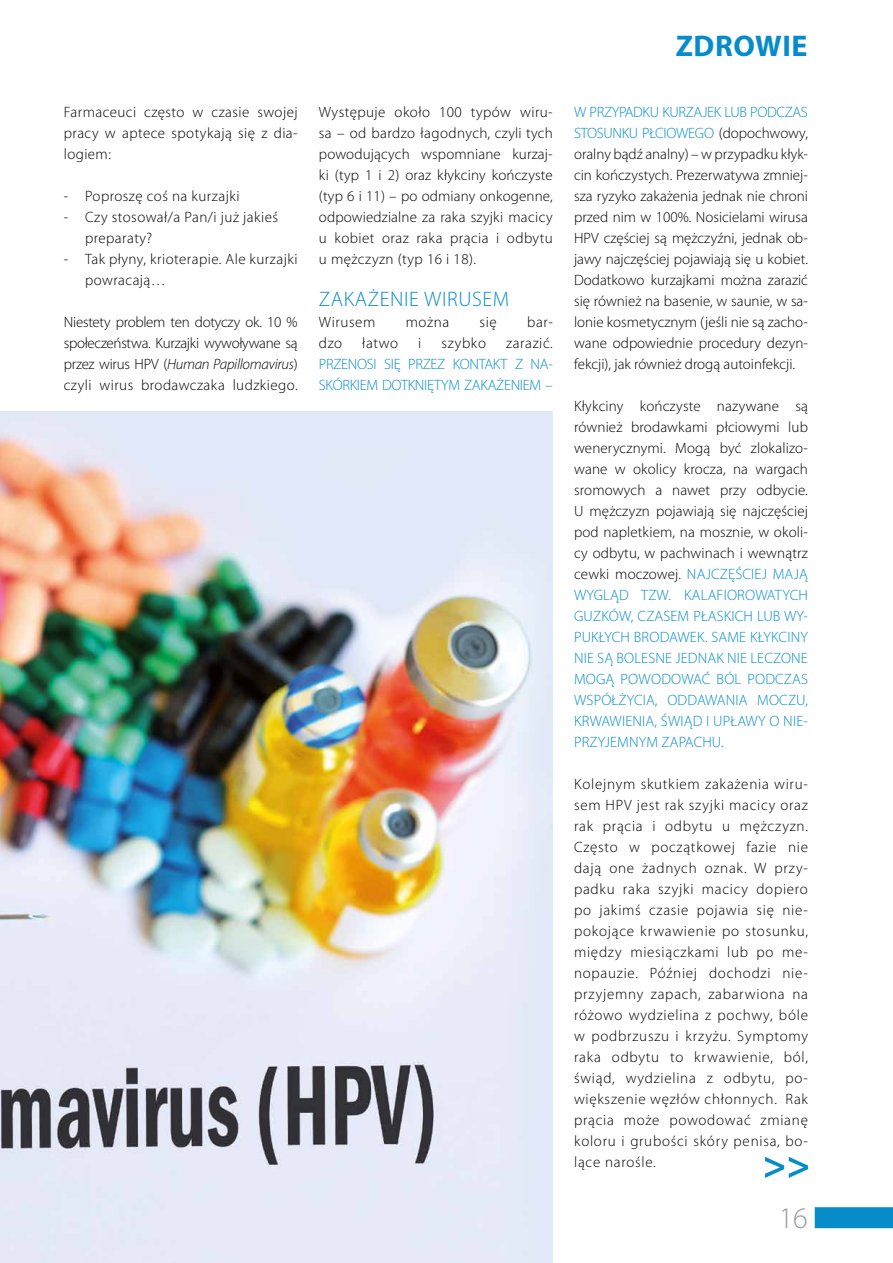
<style>
.page{position:relative;width:893px;height:1263px;background:#fff}
.page>*{position:absolute;margin:0;border:0;box-sizing:border-box;transform-origin:0 0}
.t1{font:700 30px "Myriad Pro";letter-spacing:.02em;color:#068cc9}
.t2{font:300 30px "Myriad Pro";color:#9d9d9c}
.t3{font:300 21px "Myriad Pro";letter-spacing:.03em;color:#068cc9}
.t4{font:300 15px/21px "Myriad Pro";letter-spacing:.03em;color:#000;text-align:justify}
.t5{font:300 15px/21px "Myriad Pro";letter-spacing:-.02em;color:#068cc9}
.s1{font-style:italic}
.s2{color:#068cc9}
</style>
<div class="page">
<svg style="left:765px;top:1157px;width:43px;height:21px"></svg>
<img style="left:0;top:411px;width:553px;height:852px">
<div style="left:815px;top:1207px;width:78px;height:21px;background:#068cc9"></div>
<p class="t4" style="left:64px;top:102px;width:235px">Farmaceuci często w czasie swojej pracy w aptece spotykają się z dia&shy;logiem:</p>
<p class="t4" style="left:64px;top:186px;width:177px">- Poproszę coś na kurzajki</p>
<p class="t4" style="left:85px;top:207px;width:195px;text-indent:-21px">- Czy stosował/a Pan/i już jakieś preparaty?</p>
<p class="t4" style="left:85px;top:249px;width:214px;text-indent:-21px">- Tak płyny, krioterapie. Ale kurzajki powracają…</p>
<p class="t4" style="left:64px;top:312px;width:235px">Niestety problem ten dotyczy ok. 10 % społeczeństwa. Kurzajki wywoływane są przez wirus HPV (<span class="s1">Human Papillomavirus</span>) czyli wirus brodawczaka ludzkiego.</p>
<p class="t4" style="left:319px;top:102px;width:235px">Występuje około 100 typów wiru&shy;sa – od bardzo łagodnych, czyli tych powodujących wspomniane kurzaj&shy;ki (typ 1 i 2) oraz kłykciny kończyste (typ 6 i 11) – po odmiany onkogenne, odpowiedzialne za raka szyjki macicy u kobiet oraz raka prącia i odbytu u mężczyzn (typ 16 i 18).</p>
<h2 class="t3" style="left:319px;top:287px;width:192px">ZAKAŻENIE WIRUSEM</h2>
<p class="t4" style="left:319px;top:312px;width:58px">Wirusem</p>
<p class="t4" style="left:406px;top:312px;width:45px">można</p>
<p class="t4" style="left:480px;top:312px;width:19px">się</p>
<p class="t4" style="left:527px;top:312px;width:27px">bar-</p>
<p class="t4" style="left:319px;top:333px;width:25px">dzo</p>
<p class="t4" style="left:362px;top:333px;width:37px">łatwo</p>
<p class="t4" style="left:418px;top:333px;width:5px">i</p>
<p class="t4" style="left:442px;top:333px;width:46px">szybko</p>
<p class="t4" style="left:506px;top:333px;width:48px">zarazić.</p>
<p class="t5" style="left:319px;top:354px;width:235px">PRZENOSI SIĘ PRZEZ KONTAKT Z NA-<br>SKÓRKIEM DOTKNIĘTYM ZAKAŻENIEM –</p>
<h1 class="t1" style="left:676px;top:27px;width:133px">ZDROWIE</h1>
<p class="t4" style="left:574px;top:102px;width:235px"><span class="s2">W PRZYPADKU KURZAJEK LUB PODCZAS STOSUNKU PŁCIOWEGO</span> (dopochwowy, oralny bądź analny) – w przypadku kłyk&shy;cin kończystych. Prezerwatywa zmniej&shy;sza ryzyko zakażenia jednak nie chroni przed nim w 100%. Nosicielami wirusa HPV częściej są mężczyźni, jednak ob&shy;jawy najczęściej pojawiają się u kobiet.<br>Dodatkowo kurzajkami można zarazić się również na basenie, w saunie, w sa&shy;lonie kosmetycznym (jeśli nie są zacho&shy;wane odpowiednie procedury dezyn&shy;fekcji), jak również drogą autoinfekcji.</p>
<p class="t4" style="left:574px;top:396px;width:235px">Kłykciny kończyste nazywane są również brodawkami płciowymi lub wenerycznymi. Mogą być zlokalizo&shy;wane w okolicy krocza, na wargach sromowych a nawet przy odbycie.<br>U mężczyzn pojawiają się najczęściej pod napletkiem, na mosznie, w okoli&shy;cy odbytu, w pachwinach i wewnątrz cewki moczowej. <span class="s2">NAJCZĘŚCIEJ MAJĄ WYGLĄD TZW. KALAFIOROWATYCH GUZKÓW, CZASEM PŁASKICH LUB WY-PUKŁYCH BRODAWEK. SAME KŁYKCINY NIE SĄ BOLESNE JEDNAK NIE LECZONE MOGĄ POWODOWAĆ BÓL PODCZAS WSPÓŁŻYCIA, ODDAWANIA MOCZU, KRWAWIENIA, ŚWIĄD I UPŁAWY O NIE-PRZYJEMNYM ZAPACHU.</span></p>
<p class="t4" style="left:574px;top:774px;width:235px">Kolejnym skutkiem zakażenia wiru&shy;sem HPV jest rak szyjki macicy oraz rak prącia i odbytu u mężczyzn.<br>Często w początkowej fazie nie dają one żadnych oznak. W przy&shy;padku raka szyjki macicy dopiero po jakimś czasie pojawia się nie&shy;pokojące krwawienie po stosunku, między miesiączkami lub po me&shy;nopauzie. Później dochodzi nie&shy;przyjemny zapach, zabarwiona na różowo wydzielina z pochwy, bóle w podbrzuszu i krzyżu. Symptomy raka odbytu to krwawienie, ból, świąd, wydzielina z odbytu, po&shy;większenie węzłów chłonnych. Rak prącia może powodować zmianę koloru i grubości skóry penisa, bo&shy;lące narośle.</p>
<h1 class="t2" style="left:779px;top:1201px;width:31px">16</h1>
</div>
